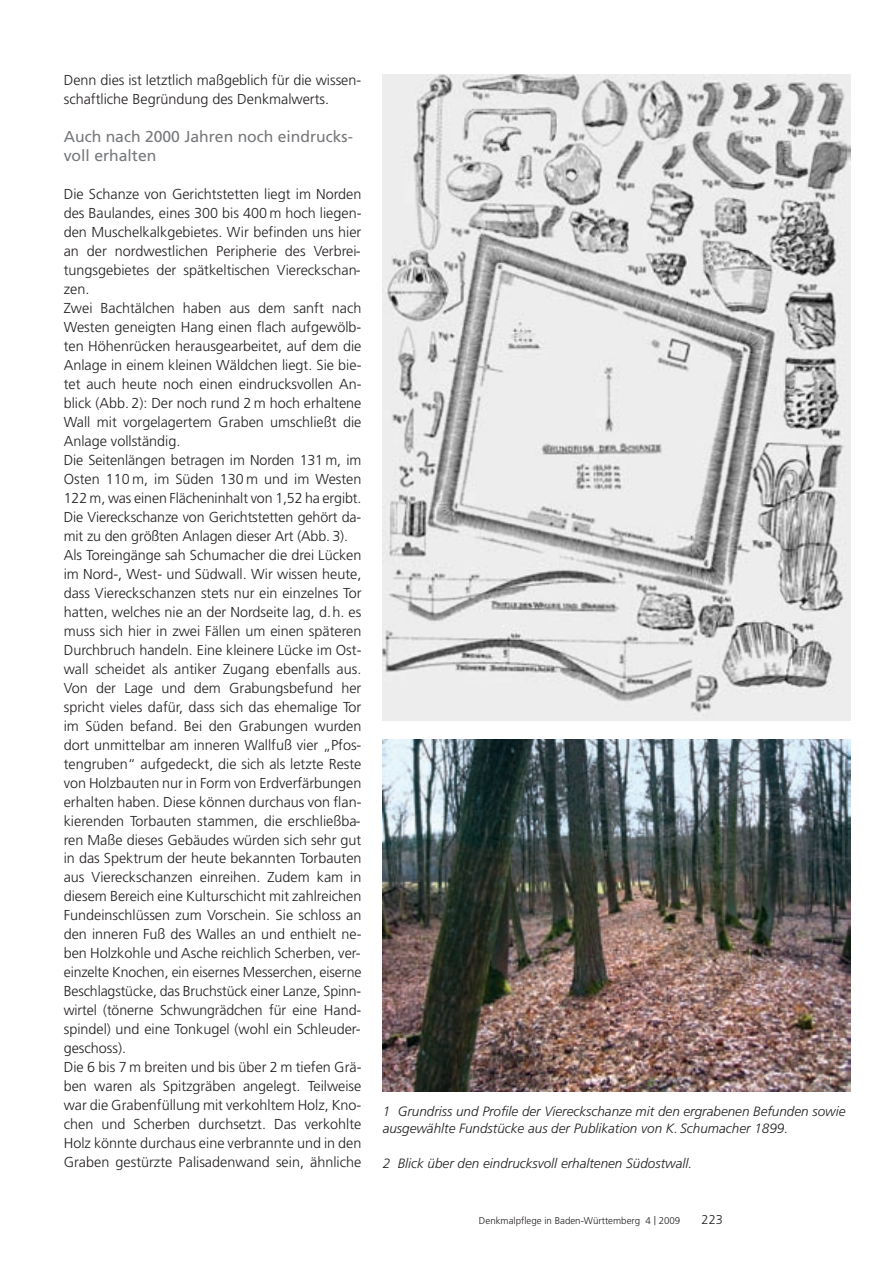
<style>
.page{position:relative;width:893px;height:1263px;background:#fff}
.page>*{position:absolute;margin:0;border:0;box-sizing:border-box;transform-origin:0 0}
.t1{font:15.75px/19px "Frutiger";color:#76787b}
.t2{font:300 14.4px/19px "Frutiger";color:#231f20}
.t3{font:italic 300 13.5px/17.2px "Frutiger";color:#231f20}
.t4{font:300 12.75px "Frutiger";color:#231f20}
.t5{font:300 9.75px "Frutiger";color:#231f20}
.s1{font-size:12px}
</style>
<div class="page">
<img style="left:383px;top:74px;width:467px;height:646px">
<img style="left:383px;top:739px;width:467px;height:352px">
<p class="t2" style="left:64px;top:72px;width:299px">Denn dies ist letztlich maßgeblich für die wissen&shy;schaftliche Begründung des Denkmalwerts.</p>
<p class="t1" style="left:64px;top:128px;width:291px">Auch nach 2000 Jahren noch eindrucks&shy;voll erhalten</p>
<p class="t2" style="left:64px;top:186px;width:299px">Die Schanze von Gerichtstetten liegt im Norden des Baulandes, eines 300 bis 400 m hoch liegen&shy;den Muschelkalkgebietes. Wir befinden uns hier an der nordwestlichen Peripherie des Verbrei&shy;tungsgebietes der spätkeltischen Viereckschan&shy;zen.<br>Zwei Bachtälchen haben aus dem sanft nach Westen geneigten Hang einen flach aufgewölb&shy;ten Höhenrücken herausgearbeitet, auf dem die Anlage in einem kleinen Wäldchen liegt. Sie bie&shy;tet auch heute noch einen eindrucksvollen An&shy;blick (Abb. 2): Der noch rund 2 m hoch erhaltene Wall mit vorgelagertem Graben umschließt die Anlage vollständig.<br>Die Seitenlängen betragen im Norden 131 m, im Osten 110 m, im Süden 130 m und im Westen 122 m, was einen Flächeninhalt von 1,52 ha ergibt.<br>Die Viereckschanze von Gerichtstetten gehört da&shy;mit zu den größten Anlagen dieser Art (Abb. 3).<br>Als Toreingänge sah Schumacher die drei Lücken im Nord-, West- und Südwall. Wir wissen heute, dass Viereckschanzen stets nur ein einzelnes Tor hatten, welches nie an der Nordseite lag, d.h. es muss sich hier in zwei Fällen um einen späteren Durchbruch handeln. Eine kleinere Lücke im Ost&shy;wall scheidet als antiker Zugang ebenfalls aus.<br>Von der Lage und dem Grabungsbefund her spricht vieles dafür, dass sich das ehemalige Tor im Süden befand. Bei den Grabungen wurden dort unmittelbar am inneren Wallfuß vier „Pfos&shy;tengruben“ aufgedeckt, die sich als letzte Reste von Holzbauten nur in Form von Erdverfärbungen erhalten haben. Diese können durchaus von flan&shy;kierenden Torbauten stammen, die erschließba&shy;ren Maße dieses Gebäudes würden sich sehr gut in das Spektrum der heute bekannten Torbauten aus Viereckschanzen einreihen. Zudem kam in diesem Bereich eine Kulturschicht mit zahlreichen Fundeinschlüssen zum Vorschein. Sie schloss an den inneren Fuß des Walles an und enthielt ne&shy;ben Holzkohle und Asche reichlich Scherben, ver&shy;einzelte Knochen, ein eisernes Messerchen, eiserne Beschlagstücke, das Bruchstück einer Lanze, Spinn&shy;wirtel (tönerne Schwungrädchen für eine Hand&shy;spindel) und eine Tonkugel (wohl ein Schleuder&shy;geschoss).<br>Die 6 bis 7 m breiten und bis über 2 m tiefen Grä&shy;ben waren als Spitzgräben angelegt. Teilweise war die Grabenfüllung mit verkohltem Holz, Kno&shy;chen und Scherben durchsetzt. Das verkohlte Holz könnte durchaus eine verbrannte und in den Graben gestürzte Palisadenwand sein, ähnliche</p>
<p class="t3" style="left:383px;top:1103px;width:464px">1 Grundriss und Profile der Viereckschanze mit den ergrabenen Befunden sowie ausgewählte Fundstücke aus der Pub likation von K. Schumacher 1899.</p>
<p class="t3" style="left:383px;top:1155px;width:311px">2 Blick über den eindrucksvoll erhaltenen Südostwall.</p>
<p class="t5" style="left:479px;top:1217px;width:203px">Denkmalpflege in Baden-Württemberg 4 <span class="s1">|</span> 2009</p>
<p class="t4" style="left:702px;top:1215px;width:23px">223</p>
</div>
